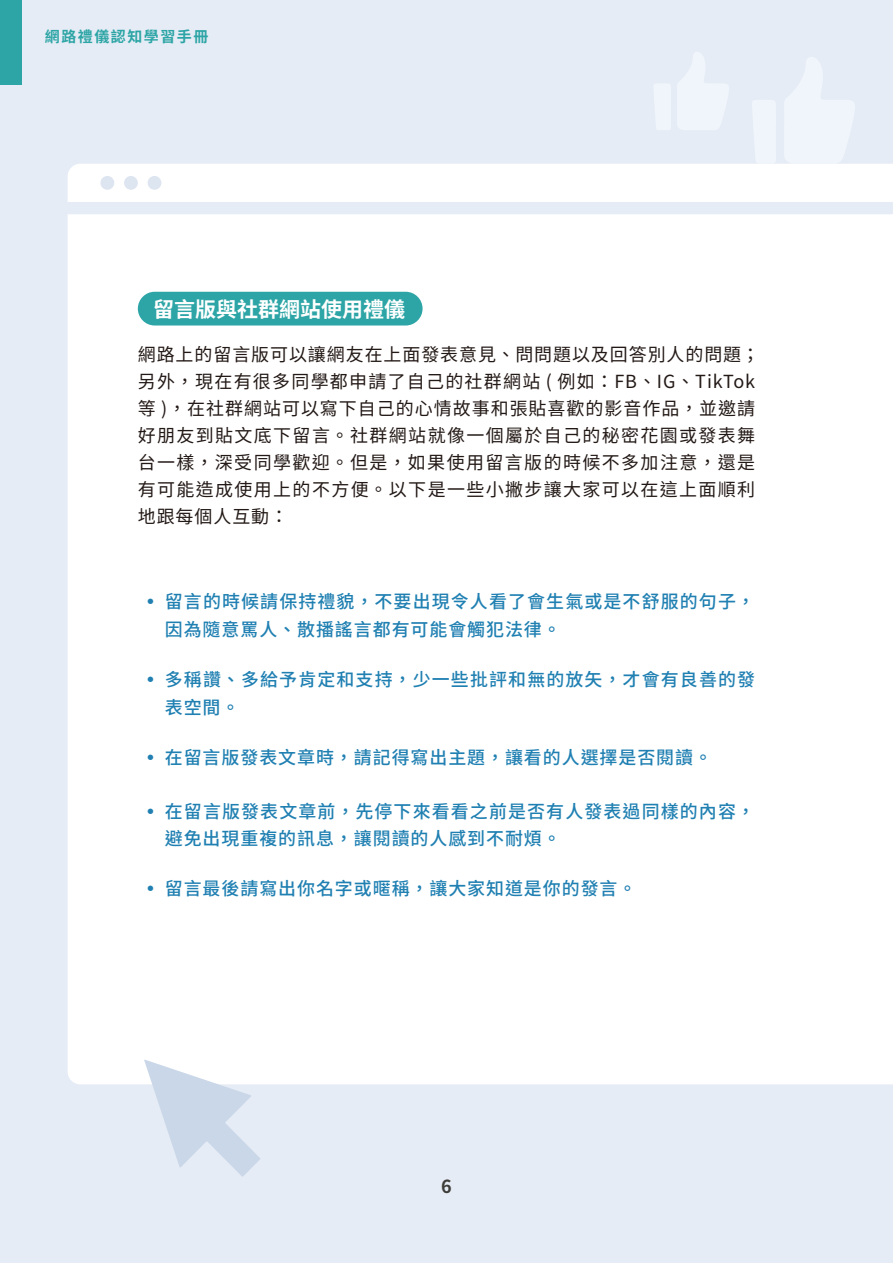
<style>
.page{position:relative;width:893px;height:1263px;background:#e6ecf5}
.page>*{position:absolute;margin:0;border:0;box-sizing:border-box;transform-origin:0 0}
.t1{font:700 21px "Noto Sans TC";color:#fff}
.t2{font:18px/27px "Noto Sans TC";letter-spacing:.07em;color:#231916}
.t3{font:500 18px/27.8px "Noto Sans TC";letter-spacing:.05em;color:#2080b2}
.t4{font:700 18px "Noto Sans TC";color:#3d3c39}
.t5{font:700 15px "Noto Sans TC";letter-spacing:.1em;color:#2da5a6}
.s1{font-weight:400;font-size:25.5px}
</style>
<div class="page">
<div style="left:68px;top:214px;width:825px;height:870px;background:#fff"></div>
<svg style="left:144px;top:1059px;width:116px;height:118px"></svg>
<div style="left:0;top:0;width:21px;height:85px;background:#2da5a6"></div>
<div style="left:138px;top:292px;width:285px;height:33px;background:#2da5a6;border-radius:17px"></div>
<div style="left:68px;top:163px;width:825px;height:39px;background:#fff"></div>
<div style="left:100px;top:176px;width:14px;height:14px;background:#dde5f1;border-radius:50%"></div>
<div style="left:124px;top:176px;width:14px;height:14px;background:#dde5f1;border-radius:50%"></div>
<div style="left:148px;top:176px;width:13px;height:14px;background:#dde5f1;border-radius:50%"></div>
<p class="t5" style="left:45px;top:28px;width:165px">網路禮儀認知學習手冊</p>
<p class="t1" style="left:153px;top:297px;width:254px">留言版與社群網站使用禮儀</p>
<p class="t2" style="left:138px;top:341px;width:623px">網路上的留言版可以讓網友在上面發表意見、問問題以及回答別人的問題；另外，現在有很多同學都申請了自己的社群網站 ( 例如：FB、IG、TikTok等 )，在社群網站可以寫下自己的心情故事和張貼喜歡的影音作品，並邀請好朋友到貼文底下留言。社群網站就像一個屬於自己的秘密花園或發表舞台一樣，深受同學歡迎。但是，如果使用留言版的時候不多加注意，還是有可能造成使用上的不方便。以下是一些小撇步讓大家可以在這上面順利地跟每個人互動：</p>
<p class="t3" style="left:165px;top:588px;width:592px;text-indent:-27px"><span class="s1">•</span>留言的時候請保持禮貌，不要出現令人看了會生氣或是不舒服的句子，因為隨意罵人、散播謠言都有可能會觸犯法律。</p>
<p class="t3" style="left:165px;top:666px;width:592px;text-indent:-27px"><span class="s1">•</span>多稱讚、多給予肯定和支持，少一些批評和無的放矢，才會有良善的發表空間。</p>
<p class="t3" style="left:138px;top:744px;width:576px"><span class="s1">•</span>在留言版發表文章時，請記得寫出主題，讓看的人選擇是否閱讀。</p>
<p class="t3" style="left:165px;top:797px;width:592px;text-indent:-27px"><span class="s1">•</span>在留言版發表文章前，先停下來看看之前是否有人發表過同樣的內容，避免出現重複的訊息，讓閱讀的人感到不耐煩。</p>
<p class="t3" style="left:138px;top:875px;width:500px"><span class="s1">•</span>留言最後請寫出你名字或暱稱，讓大家知道是你的發言。</p>
<p class="t4" style="left:441px;top:1176px;width:12px">6</p>
</div>
